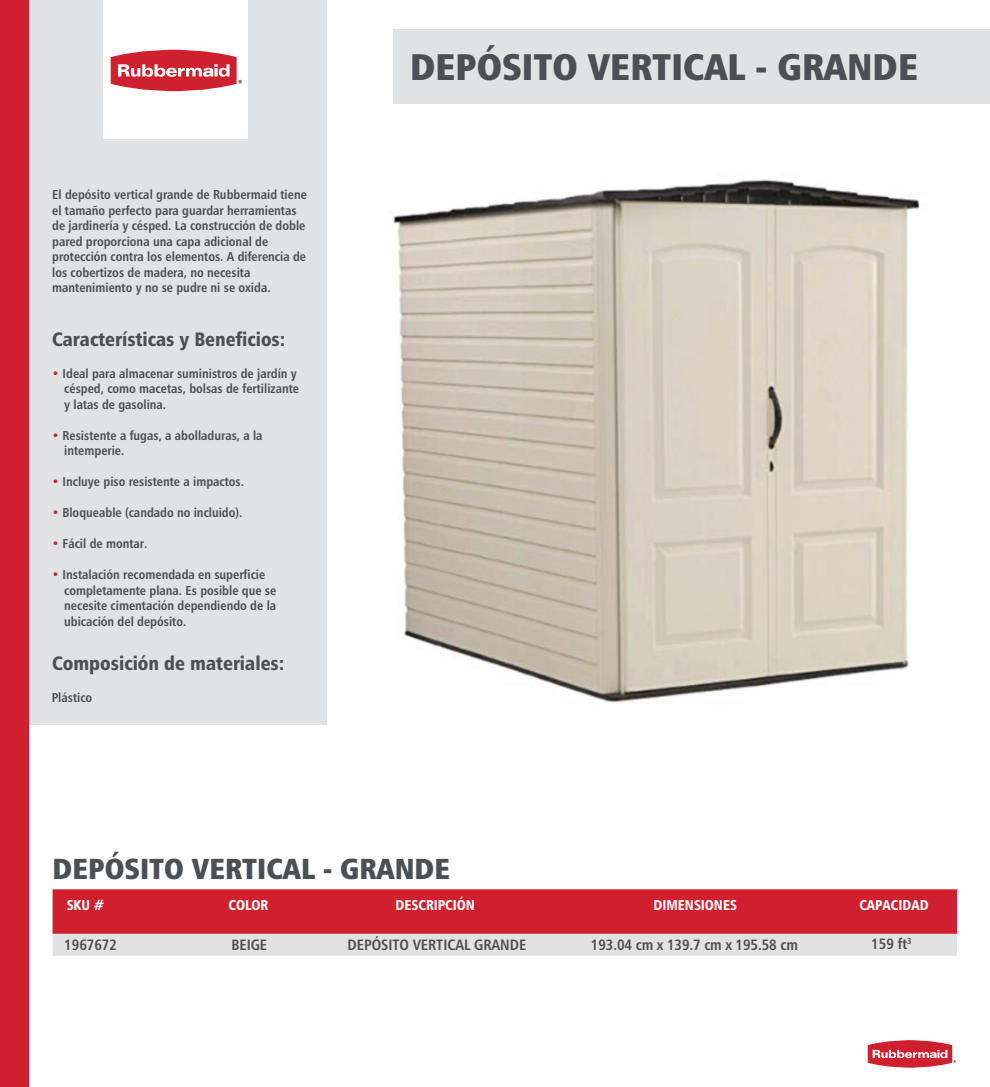
<style>
.page{position:relative;width:990px;height:1087px;background:#fff}
.page>*{position:absolute;margin:0;border:0;box-sizing:border-box;transform-origin:0 0}
.t1{font:37px "Humanist 777 BT Extra Black Cond B";color:#4c4f53}
.t2{font:29px "Humanist 777 BT Extra Black Cond B";color:#4c4f53}
.t3{font:19.25px "Humanist 777 BT Black Condensed B";color:#4c4f53}
.t4{font:15px "Humanist 777 BT Bold Condensed B";letter-spacing:-.005em;color:#4d4f53}
.t5{font:14.25px "Humanist 777 BT Black Condensed B";color:#fff;scale:.95 1}
.t6{font:13px/15.5px "Humanist 777 BT Bold Condensed B";color:#4c4f53}
.s1{color:#d21f2e}
</style>
<div class="page">
<div style="left:393px;top:30px;width:597px;height:74px;background:#e1e2e4"></div>
<div style="left:29px;top:0;width:298px;height:724px;background:#e1e2e4"></div>
<div style="left:0;top:0;width:29px;height:1087px;background:#d21f2e"></div>
<svg style="left:53px;top:889px;width:904px;height:67px;background:#d7606b"></svg>
<div style="left:104px;top:0;width:144px;height:138px;background:#fff"></div>
<svg style="left:111px;top:49px;width:131px;height:42px"></svg>
<svg style="left:868px;top:1040px;width:88px;height:28px"></svg>
<img style="left:393px;top:179px;width:527px;height:524px">
<p class="t6" style="left:52px;top:187px;width:256px">El depósito vertical grande de Rubbermaid tiene el tamaño perfecto para guardar herramientas de jardinería y césped. La construcción de doble pared proporciona una capa adicional de protección contra los elementos. A diferencia de los cobertizos de madera, no necesita mantenimiento y no se pudre ni se oxida.</p>
<h3 class="t3" style="left:52px;top:327px;width:235px">Características y Beneficios:</h3>
<p class="t6" style="left:64px;top:365px;width:236px;text-indent:-12px"><span class="s1">•</span> Ideal para almacenar suministros de jardín y césped, como macetas, bolsas de fertilizante y latas de gasolina.</p>
<p class="t6" style="left:64px;top:427px;width:200px;text-indent:-12px"><span class="s1">•</span> Resistente a fugas, a abolladuras, a la intemperie.</p>
<p class="t6" style="left:52px;top:474px;width:194px"><span class="s1">•</span> Incluye piso resistente a impactos.</p>
<p class="t6" style="left:52px;top:505px;width:192px"><span class="s1">•</span> Bloqueable (candado no incluido).</p>
<p class="t6" style="left:52px;top:536px;width:97px"><span class="s1">•</span> Fácil de montar.</p>
<p class="t6" style="left:64px;top:567px;width:214px;text-indent:-12px"><span class="s1">•</span> Instalación recomendada en superficie completamente plana. Es posible que se necesite cimentación dependiendo de la ubicación del depósito.</p>
<h3 class="t3" style="left:52px;top:651px;width:234px">Composición de materiales:</h3>
<p class="t6" style="left:52px;top:689px;width:42px">Plástico</p>
<h1 class="t1" style="left:410px;top:43px;width:510px">DEPÓSITO VERTICAL - GRANDE</h1>
<h2 class="t2" style="left:53px;top:850px;width:399px">DEPÓSITO VERTICAL - GRANDE</h2>
<p class="t5" style="left:67px;top:895px;width:41px">SKU #</p>
<p class="t5" style="left:396px;top:895px;width:85px">DESCRIPCIÓN</p>
<p class="t4" style="left:64px;top:935px;width:54px">1967672</p>
<p class="t4" style="left:348px;top:936px;width:180px">DEPÓSITO VERTICAL GRANDE</p>
<p class="t5" style="left:229px;top:895px;width:43px">COLOR</p>
<p class="t4" style="left:231px;top:936px;width:37px">BEIGE</p>
<p class="t5" style="left:653px;top:895px;width:89px">DIMENSIONES</p>
<p class="t4" style="left:591px;top:935px;width:209px">193.04 cm x 139.7 cm x 195.58 cm</p>
<p class="t5" style="left:859px;top:895px;width:74px">CAPACIDAD</p>
<p class="t4" style="left:871px;top:934px;width:42px">159 ft<sup>3</sup></p>
</div>
